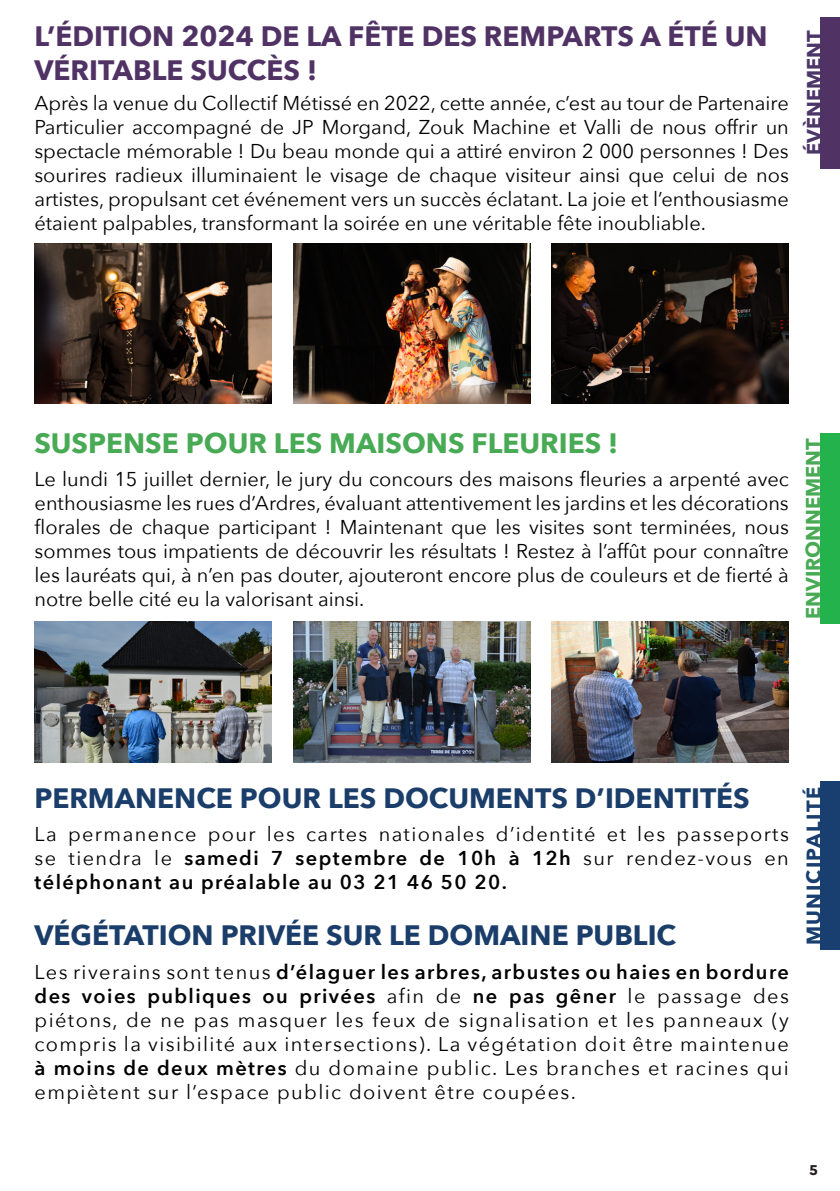
<style>
.page{position:relative;width:840px;height:1191px;background:#fff}
.page>*{position:absolute;margin:0;border:0;box-sizing:border-box;transform-origin:0 0}
.t1{font:700 28px "Avenir Next";color:#1a3d6a}
.t2{font:700 28px/33.6px "Avenir Next";color:#503264}
.t3{font:700 28px "Avenir Next";color:#48aa54}
.t4{font:20px/24px "Avenir Next";letter-spacing:.07em;color:#000001;text-align:justify}
.t5{font:20px/24px "Avenir Next";color:#000;text-align:justify}
.t6{font:700 20px "Avenir Next";color:#48aa54}
.t7{font:700 20px "Avenir Next";letter-spacing:.07em;color:#183f6f}
.t8{font:700 20px "Avenir Next";color:#4c3568}
.t9{font:700 14px "Avenir Next";color:#231f20}
.s1{font-weight:600}
</style>
<div class="page">
<div style="left:819px;top:17px;width:20px;height:152px;background:#503264"></div>
<img style="left:34px;top:243px;width:237px;height:161px">
<img style="left:551px;top:243px;width:237px;height:161px">
<img style="left:293px;top:243px;width:237px;height:161px">
<div style="left:819px;top:433px;width:20px;height:191px;background:#23b24b"></div>
<img style="left:293px;top:622px;width:237px;height:140px">
<img style="left:35px;top:622px;width:236px;height:140px">
<img style="left:551px;top:622px;width:237px;height:140px">
<div style="left:819px;top:781px;width:20px;height:169px;background:#183f6f"></div>
<p class="t2" style="left:34px;top:19px;width:734px">L’ÉDITION 2024 DE LA FÊTE DES REMPARTS A ÉTÉ UN<br>VÉRITABLE SUCCÈS !</p>
<p class="t5" style="left:34px;top:90px;width:755px">Après la venue du Collectif Métissé en 2022, cette année, c’est au tour de Partenaire Particulier accompagné de JP Morgand, Zouk Machine et Valli de nous offrir un spectacle mémorable ! Du beau monde qui a attiré environ 2 000 personnes ! Des sourires radieux illuminaient le visage de chaque visiteur ainsi que celui de nos artistes, propulsant cet événement vers un succès éclatant. La joie et l’enthousiasme étaient palpables, transformant la soirée en une véritable fête inoubliable.</p>
<p class="t8" style="left:796px;top:155px;width:126px;rotate:-90deg">ÉVÈNEMENT</p>
<p class="t3" style="left:34px;top:419px;width:585px">SUSPENSE POUR LES MAISONS FLEURIES !</p>
<p class="t4" style="left:35px;top:466px;width:755px">Le lundi 15 juillet dernier, le jury du concours des maisons fleuries a arpenté avec enthousiasme les rues d’Ardres, évaluant attentivement les jardins et les décorations florales de chaque participant ! Maintenant que les visites sont terminées, nous sommes tous impatients de découvrir les résultats ! Restez à l’affût pour connaître les lauréats qui, à n’en pas douter, ajouteront encore plus de couleurs et de fierté à notre belle cité eu la valorisant ainsi.</p>
<p class="t6" style="left:795px;top:619px;width:182px;rotate:-90deg">ENVIRONNEMENT</p>
<p class="t1" style="left:34px;top:774px;width:716px">PERMANENCE POUR LES DOCUMENTS D’IDENTITÉS</p>
<p class="t4" style="left:35px;top:821px;width:755px">La permanence pour les cartes nationales d’identité et les passeports se tiendra le <span class="s1">samedi 7 septembre de 10h à 12h</span> sur rendez-vous en <span class="s1">téléphonant au préalable au 03 21 46 50 20.</span></p>
<p class="t1" style="left:34px;top:911px;width:643px">VÉGÉTATION PRIVÉE SUR LE DOMAINE PUBLIC</p>
<p class="t4" style="left:35px;top:958px;width:755px">Les riverains sont tenus <span class="s1">d’élaguer les arbres, arbustes ou haies en bordure des voies publiques ou privées</span> afin de <span class="s1">ne pas gêner</span> le passage des piétons, de ne pas masquer les feux de signalisation et les panneaux (y compris la visibilité aux intersections). La végétation doit être maintenue <span class="s1">à moins de deux mètres</span> du domaine public. Les branches et racines qui empiètent sur l’espace public doivent être coupées.</p>
<p class="t7" style="left:796px;top:945px;width:160px;rotate:-90deg">MUNICIPALITÉ</p>
<p class="t9" style="left:808px;top:1157px;width:11px">5</p>
</div>
